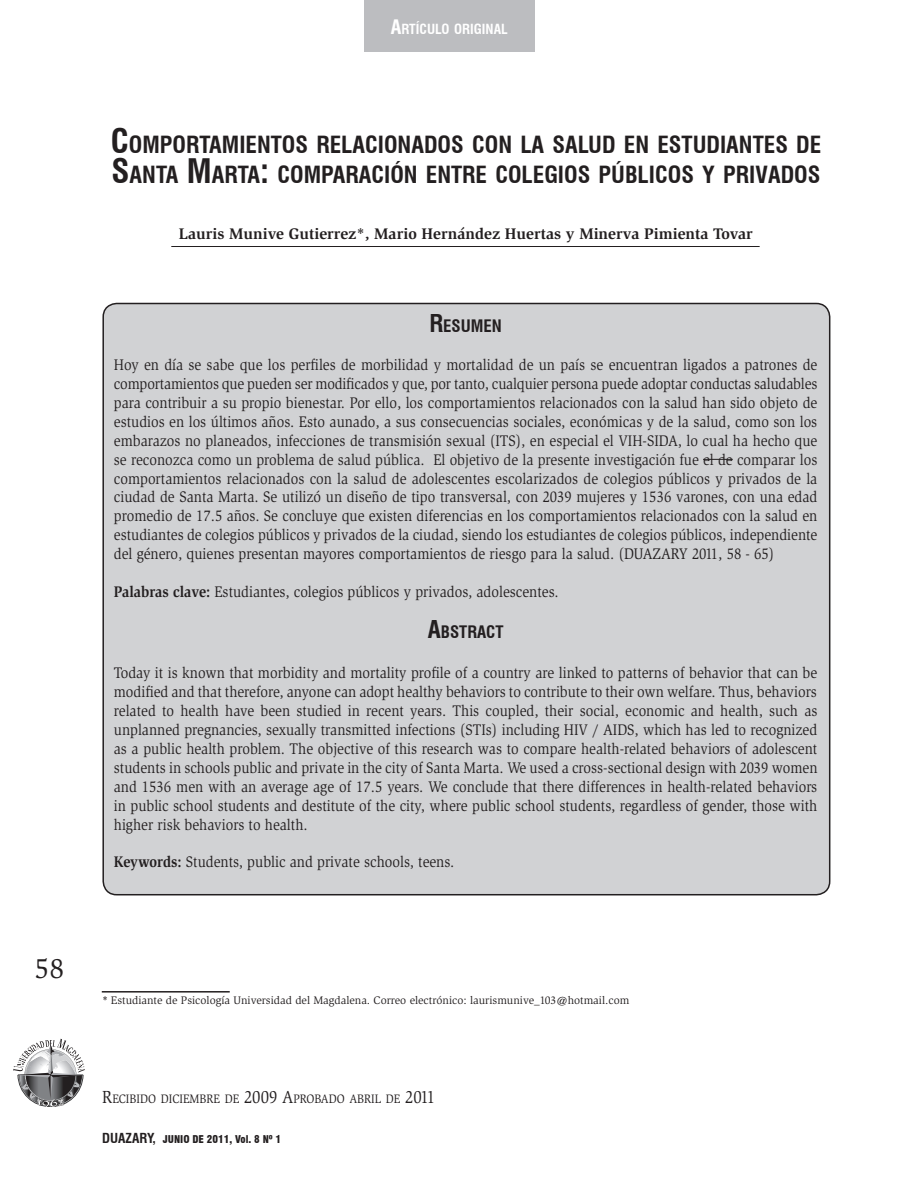
<style>
.page{position:relative;width:915px;height:1191px;background:#fff}
.page>*{position:absolute;margin:0;border:0;box-sizing:border-box;transform-origin:0 0}
.t1{font:28.5px "Slimbach";color:#231f20}
.Título{font:700 condensed 23.1px/30px "Swiss 721 BT";color:#231f20}
.Subtítulo{font:700 condensed 16.8px "Swiss 721 BT";color:#231f20}
.C__de_texto{font:15.75px/18.9px "Slimbach";color:#231f20;text-align:justify;scale:.9 1}
.Autores{font:700 15.75px "Slimbach";color:#231f20}
.Cabezote_Titular{font:700 condensed 13.65px "Swiss 721 BT";color:#fff}
.C__de_texto_2{font:12.6px "Slimbach";color:#231f20;scale:.9 1}
.C__de_texto_2-2{font:11.25px "Slimbach";color:#231f20}
.t2{font:900 condensed 10.5px "Swiss 721 BT";color:#231f20}
.s1{font-size:19.5px}
.s2{font-size:33px}
.s3{font-size:24px}
.s4{font-weight:700}
.s5{font-size:18px}
.s6{font-weight:700;font-size:13.5px}
.s7{font-style:inherit}
</style>
<div class="page">
<svg style="left:13px;top:1038px;width:72px;height:68px"></svg>
<div style="left:103px;top:303px;width:726px;height:591px;background:#d1d2d4;border-radius:14px"></div>
<div style="left:364px;top:0;width:170px;height:51px;background:#bcbdc0"></div>
<hr style="left:171px;top:246px;width:588px;height:1px;background:#231f20">
<hr style="left:702px;top:459px;width:30px;height:1px;background:#231f20">
<hr style="left:102px;top:991px;width:128px;height:1px;background:#231f20">
<p class="t1" style="left:35px;top:952px;width:31px">58</p>
<p class="Cabezote_Titular" style="left:390px;top:21px;width:118px"><span class="s1">A</span>RTÍCULO ORIGINAL</p>
<p class="Título" style="left:111px;top:129px;width:711px"><span class="s2">C</span>OMPORTAMIENTOS RELACIONADOS CON LA SALUD EN ESTUDIANTES DE<br><span class="s2">S</span>ANTA <span class="s2">M</span>ARTA<span class="s2">:</span> COMPARACIÓN ENTRE COLEGIOS PÚBLICOS Y PRIVADOS</p>
<p class="Autores" style="left:179px;top:225px;width:575px">Lauris Munive Gutierrez*, Mario Hernández Huertas y Minerva Pimienta Tovar</p>
<p class="Subtítulo" style="left:429px;top:316px;width:74px"><span class="s3">R</span>ESUMEN</p>
<p class="C__de_texto" style="left:114px;top:355px;width:783px">Hoy en día se sabe que los perfiles de morbilidad y mortalidad de un país se encuentran ligados a patrones de comportamientos que pueden ser modificados y que, por tanto, cualquier persona puede adoptar conductas saludables para contribuir a su propio bienestar. Por ello, los comportamientos relacionados con la salud han sido objeto de estudios en los últimos años. Esto aunado, a sus consecuencias sociales, económicas y de la salud, como son los embarazos no planeados, infecciones de transmisión sexual (ITS), en especial el VIH-SIDA, lo cual ha hecho que se reconozca como un problema de salud pública. El objetivo de la presente investigación fue el de comparar los comportamientos relacionados con la salud de adolescentes escolarizados de colegios públicos y privados de la ciudad de Santa Marta. Se utilizó un diseño de tipo transversal, con 2039 mujeres y 1536 varones, con una edad promedio de 17.5 años. Se concluye que existen diferencias en los comportamientos relacionados con la salud en estudiantes de colegios públicos y privados de la ciudad, siendo los estudiantes de colegios públicos, independiente del género, quienes presentan mayores comportamientos de riesgo para la salud. (DUAZARY 2011, 58 - 65)</p>
<p class="C__de_texto" style="left:114px;top:582px;width:495px"><span class="s4">Palabras clave:</span> Estudiantes, colegios públicos y privados, adolescentes.</p>
<p class="Subtítulo" style="left:427px;top:621px;width:77px"><span class="s3">A</span>BSTRACT</p>
<p class="C__de_texto" style="left:114px;top:663px;width:783px">Today it is known that morbidity and mortality profile of a country are linked to patterns of behavior that can be modified and that therefore, anyone can adopt healthy behaviors to contribute to their own welfare. Thus, behaviors related to health have been studied in recent years. This coupled, their social, economic and health, such as unplanned pregnancies, sexually transmitted infections (STIs) including HIV / AIDS, which has led to recognized as a public health problem. The objective of this research was to compare health-related behaviors of adolescent students in schools public and private in the city of Santa Marta. We used a cross-sectional design with 2039 women and 1536 men with an average age of 17.5 years. We conclude that there differences in health-related behaviors in public school students and destitute of the city, where public school students, regardless of gender, those with higher risk behaviors to health.</p>
<p class="C__de_texto" style="left:114px;top:852px;width:380px"><span class="s4">Keywords:</span> Students, public and private schools, teens.</p>
<p class="C__de_texto_2-2" style="left:102px;top:994px;width:528px"><span class="s4">*</span> Estudiante de Psicología Universidad del Magdalena. Correo electrónico: laurismunive_103@hotmail.com</p>
<p class="C__de_texto_2" style="left:102px;top:1091px;width:371px"><span class="s5">R</span>ECIBIDO DICIEMBRE DE <span class="s5">2009 A</span>PROBADO ABRIL DE <span class="s5">2011</span></p>
<p class="t2" style="left:102px;top:1133px;width:180px"><span class="s6">DUAZARY,</span> <span class="s7">JUNIO</span> DE 2011, Vol. 8 Nº 1</p>
</div>
